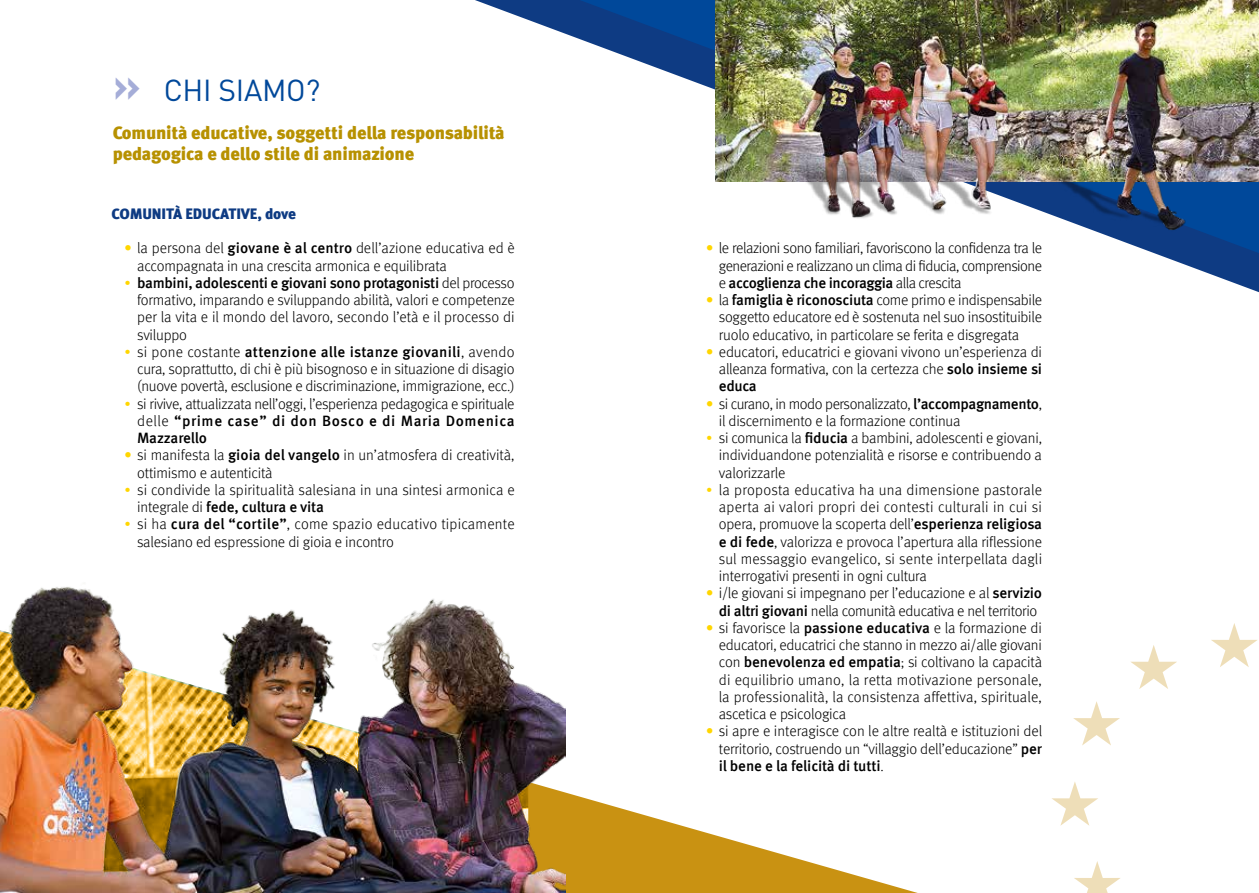
<style>
.page{position:relative;width:1259px;height:893px;background:#fff}
.page>*{position:absolute;margin:0;border:0;box-sizing:border-box;transform-origin:0 0}
.t1{font:30px "DIN";letter-spacing:-.01em;color:#00489a}
.t2{font:900 18px/21px "Meta Pro";letter-spacing:-.01em;color:#b79100}
.t3{font:300 15px/17.2px "Meta Pro";letter-spacing:-.01em;color:#000;text-align:justify}
.t4{font:300 15px/17.2px "Meta Pro";letter-spacing:.01em;color:#000}
.t5{font:900 15px "Meta Pro";letter-spacing:-.01em;color:#0e3b83}
.s1{font-weight:700;font-size:45px;color:#a5add8}
.s2{font-weight:900;color:#ffd600}
.s3{font-weight:500}
.s4{color:#ffd600}
</style>
<div class="page">
<svg style="left:475px;top:0;width:784px;height:292px"></svg>
<svg style="left:579px;top:0;width:680px;height:253px"></svg>
<svg style="left:565px;top:708px;width:352px;height:185px"></svg>
<img style="left:0;top:587px;width:565px;height:306px">
<img style="left:715px;top:0;width:544px;height:26px">
<img style="left:684px;top:26px;width:575px;height:214px">
<svg style="left:1211px;top:623px;width:46px;height:44px"></svg>
<svg style="left:1130px;top:645px;width:47px;height:44px"></svg>
<svg style="left:1073px;top:701px;width:47px;height:44px"></svg>
<svg style="left:1052px;top:782px;width:46px;height:44px"></svg>
<svg style="left:1074px;top:861px;width:46px;height:32px"></svg>
<h1 class="t1" style="left:113px;top:72px;width:209px"><span class="s1">»</span> CHI SIAMO?</h1>
<p class="t2" style="left:113px;top:122px;width:393px">Comunità educative, soggetti della responsabilità pedagogica e dello stile di animazione</p>
<p class="t5" style="left:112px;top:202px;width:186px">COMUNITÀ EDUCATIVE, dove</p>
<p class="t3" style="left:137px;top:239px;width:379px;text-indent:-13px"><span class="s2">•</span> la persona del <span class="s3">giovane è al centro</span> dell’azione educativa ed è accompagnata in una crescita armonica e equilibrata</p>
<p class="t3" style="left:137px;top:273px;width:379px;text-indent:-13px"><span class="s4">•</span> <span class="s3">bambini, adolescenti e giovani sono protagonisti</span> del processo formativo, imparando e sviluppando abilità, valori e competenze per la vita e il mondo del lavoro, secondo l’età e il processo di sviluppo</p>
<p class="t3" style="left:137px;top:342px;width:379px;text-indent:-13px"><span class="s4">•</span> si pone costante <span class="s3">attenzione alle istanze giovanili</span>, avendo cura, soprattutto, di chi è più bisognoso e in situazione di disagio (nuove povertà, esclusione e discriminazione, immigrazione, ecc.)</p>
<p class="t3" style="left:137px;top:394px;width:379px;text-indent:-13px"><span class="s4">•</span> si rivive, attualizzata nell’oggi, l’esperienza pedagogica e spirituale delle <span class="s3">“prime case” di don Bosco e di Maria Domenica Mazzarello</span></p>
<p class="t3" style="left:137px;top:446px;width:379px;text-indent:-13px"><span class="s2">•</span> si manifesta la <span class="s3">gioia del vangelo</span> in un’atmosfera di creatività, ottimismo e autenticità</p>
<p class="t4" style="left:137px;top:480px;width:379px;text-indent:-13px"><span class="s4">•</span> si condivide la spiritualità salesiana in una sintesi armonica e integrale di <span class="s3">fede, cultura e vita</span></p>
<p class="t3" style="left:137px;top:515px;width:379px;text-indent:-13px"><span class="s4">•</span> si ha <span class="s3">cura del “cortile”</span>, come spazio educativo tipicamente salesiano ed espressione di gioia e incontro</p>
<p class="t3" style="left:719px;top:239px;width:325px;text-indent:-13px"><span class="s2">•</span> le relazioni sono familiari, favoriscono la confidenza tra le generazioni e realizzano un clima di fiducia, comprensione e <span class="s3">accoglienza che incoraggia</span> alla crescita</p>
<p class="t3" style="left:719px;top:291px;width:325px;text-indent:-13px"><span class="s2">•</span> la <span class="s3">famiglia è riconosciuta</span> come primo e indispensabile soggetto educatore ed è sostenuta nel suo insostituibile ruolo educativo, in particolare se ferita e disgregata</p>
<p class="t3" style="left:719px;top:342px;width:325px;text-indent:-13px"><span class="s2">•</span> educatori, educatrici e giovani vivono un’esperienza di alleanza formativa, con la certezza che <span class="s3">solo insieme si educa</span></p>
<p class="t3" style="left:719px;top:394px;width:325px;text-indent:-13px"><span class="s2">•</span> si curano, in modo personalizzato, <span class="s3">l’accompagnamento</span>, il discernimento e la formazione continua</p>
<p class="t3" style="left:719px;top:429px;width:325px;text-indent:-13px"><span class="s4">•</span> si comunica la <span class="s3">fiducia</span> a bambini, adolescenti e giovani, individuandone potenzialità e risorse e contribuendo a valorizzarle</p>
<p class="t3" style="left:719px;top:480px;width:325px;text-indent:-13px"><span class="s4">•</span> la proposta educativa ha una dimensione pastorale aperta ai valori propri dei contesti culturali in cui si opera, promuove la scoperta dell’<span class="s3">esperienza religiosa e di fede</span>, valorizza e provoca l’apertura alla riflessione sul messaggio evangelico, si sente interpellata dagli interrogativi presenti in ogni cultura</p>
<p class="t3" style="left:706px;top:584px;width:338px;text-align:center"><span class="s2">•</span> i/le giovani si impegnano per l’educazione e al <span class="s3">servizio di altri giovani</span> nella comunità educativa e nel territorio</p>
<p class="t3" style="left:719px;top:618px;width:325px;text-indent:-13px"><span class="s2">•</span> si favorisce la <span class="s3">passione educativa</span> e la formazione di educatori, educatrici che stanno in mezzo ai/alle giovani con <span class="s3">benevolenza ed empatia</span>; si coltivano la capacità di equilibrio umano, la retta motivazione personale, la professionalità, la consistenza affettiva, spirituale, ascetica e psicologica</p>
<p class="t3" style="left:719px;top:722px;width:325px;text-indent:-13px"><span class="s2">•</span> si apre e interagisce con le altre realtà e istituzioni del territorio, costruendo un “villaggio dell’educazione” <span class="s3">per il bene e la felicità di tutti</span>.</p>
</div>
